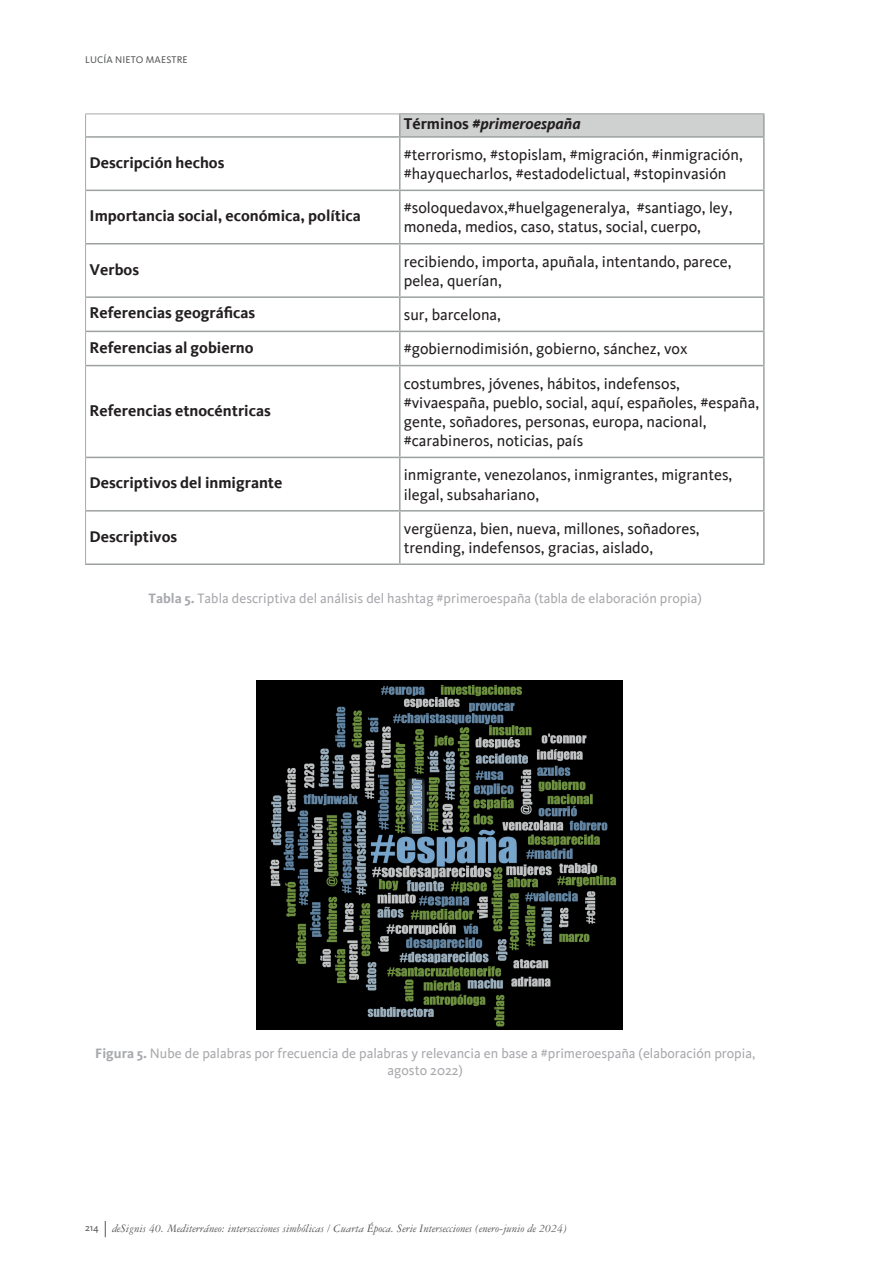
<style>
.page{position:relative;width:879px;height:1276px;background:#fff}
.page>*{position:absolute;margin:0;border:0;box-sizing:border-box;transform-origin:0 0}
.t1{font:16px/19.2px "Kievit";color:#231f20}
.t2{font:700 16px "Kievit";color:#231f20}
.t3{font:italic 700 16px "Kievit";color:#231f20}
.t4{font:14px/17px "Kievit";color:#a8a9ad;text-align:center}
.t5{font:italic 12px "Garamond 3 LT Std";color:#57585a}
.t6{font:10px "Kievit";letter-spacing:.015em;color:#57585a}
.s1{font-style:normal}
.s2{font-weight:700}
.s3{font-family:"Kievit";font-style:normal;font-size:10px}
</style>
<div class="page">
<svg style="left:105px;top:1221px;width:1px;height:16px"></svg>
<div style="left:400px;top:114px;width:364px;height:23px;background:#cfd1d0"></div>
<hr style="left:86px;top:136px;width:314px;height:2px;background:#9da1a2">
<hr style="left:400px;top:136px;width:364px;height:2px;background:#9da1a2">
<hr style="left:86px;top:190px;width:314px;height:1px;background:#9da1a2">
<hr style="left:400px;top:190px;width:364px;height:1px;background:#9da1a2">
<hr style="left:86px;top:243px;width:314px;height:1px;background:#9da1a2">
<hr style="left:400px;top:243px;width:364px;height:1px;background:#9da1a2">
<hr style="left:86px;top:296px;width:314px;height:2px;background:#9da1a2">
<hr style="left:400px;top:296px;width:364px;height:2px;background:#9da1a2">
<hr style="left:86px;top:331px;width:314px;height:1px;background:#9da1a2">
<hr style="left:400px;top:331px;width:364px;height:1px;background:#9da1a2">
<hr style="left:86px;top:365px;width:314px;height:1px;background:#9da1a2">
<hr style="left:400px;top:365px;width:364px;height:1px;background:#9da1a2">
<hr style="left:86px;top:457px;width:314px;height:1px;background:#9da1a2">
<hr style="left:400px;top:457px;width:364px;height:1px;background:#9da1a2">
<hr style="left:86px;top:510px;width:314px;height:1px;background:#9da1a2">
<hr style="left:400px;top:510px;width:364px;height:1px;background:#9da1a2">
<hr style="left:85px;top:563px;width:315px;height:2px;background:#9da1a2">
<hr style="left:400px;top:563px;width:364px;height:2px;background:#9da1a2">
<svg style="left:399px;top:114px;width:1px;height:22px"></svg>
<svg style="left:763px;top:114px;width:1px;height:22px"></svg>
<hr style="left:399px;top:138px;width:1px;height:52px;background:#9da1a2">
<hr style="left:763px;top:138px;width:1px;height:52px;background:#9da1a2">
<hr style="left:399px;top:191px;width:1px;height:52px;background:#9da1a2">
<hr style="left:763px;top:191px;width:1px;height:52px;background:#9da1a2">
<hr style="left:399px;top:244px;width:1px;height:52px;background:#9da1a2">
<hr style="left:763px;top:244px;width:1px;height:52px;background:#9da1a2">
<hr style="left:399px;top:298px;width:1px;height:33px;background:#9da1a2">
<hr style="left:763px;top:298px;width:1px;height:33px;background:#9da1a2">
<hr style="left:399px;top:332px;width:1px;height:33px;background:#9da1a2">
<hr style="left:763px;top:332px;width:1px;height:33px;background:#9da1a2">
<hr style="left:399px;top:366px;width:1px;height:91px;background:#9da1a2">
<hr style="left:763px;top:366px;width:1px;height:91px;background:#9da1a2">
<hr style="left:399px;top:458px;width:1px;height:52px;background:#9da1a2">
<hr style="left:763px;top:458px;width:1px;height:52px;background:#9da1a2">
<hr style="left:399px;top:511px;width:1px;height:52px;background:#9da1a2">
<hr style="left:763px;top:511px;width:1px;height:52px;background:#9da1a2">
<hr style="left:85px;top:113px;width:315px;height:1px;background:#a7aaaa">
<svg style="left:85px;top:114px;width:1px;height:23px"></svg>
<hr style="left:400px;top:113px;width:364px;height:1px;background:#a7aaaa">
<hr style="left:85px;top:137px;width:1px;height:53px;background:#a7aaaa">
<hr style="left:85px;top:190px;width:1px;height:54px;background:#a7aaaa">
<hr style="left:85px;top:244px;width:1px;height:53px;background:#a7aaaa">
<hr style="left:85px;top:297px;width:1px;height:34px;background:#a7aaaa">
<hr style="left:85px;top:331px;width:1px;height:34px;background:#a7aaaa">
<hr style="left:85px;top:365px;width:1px;height:92px;background:#a7aaaa">
<hr style="left:85px;top:457px;width:1px;height:54px;background:#a7aaaa">
<hr style="left:85px;top:511px;width:1px;height:52px;background:#a7aaaa">
<img style="left:256px;top:680px;width:366px;height:349px">
<p class="t6" style="left:85px;top:54px;width:104px">LUCÍA NIETO MAESTRE</p>
<p class="t3" style="left:404px;top:114px;width:178px"><span class="s1">Términos</span> #primeroespaña</p>
<p class="t2" style="left:90px;top:153px;width:136px">Descripción hechos</p>
<p class="t1" style="left:404px;top:145px;width:340px">#terrorismo, #stopislam, #migración, #inmigración, #hayquecharlos, #estadodelictual, #stopinvasión</p>
<p class="t2" style="left:90px;top:206px;width:273px">Importancia social, económica, política</p>
<p class="t1" style="left:404px;top:198px;width:330px">#soloquedavox,#huelgageneralya, #santiago, ley, moneda, medios, caso, status, social, cuerpo,</p>
<p class="t2" style="left:90px;top:260px;width:51px">Verbos</p>
<p class="t1" style="left:404px;top:252px;width:329px">recibiendo, importa, apuñala, intentando, parece, pelea, querían,</p>
<p class="t2" style="left:90px;top:304px;width:167px">Referencias geográficas</p>
<p class="t1" style="left:404px;top:305px;width:99px">sur, barcelona,</p>
<p class="t2" style="left:90px;top:338px;width:166px">Referencias al gobierno</p>
<p class="t1" style="left:404px;top:339px;width:285px">#gobiernodimisión, gobierno, sánchez, vox</p>
<p class="t2" style="left:90px;top:401px;width:183px">Referencias etnocéntricas</p>
<p class="t1" style="left:404px;top:374px;width:357px">costumbres, jóvenes, hábitos, indefensos, #vivaespaña, pueblo, social, aquí, españoles, #españa, gente, soñadores, personas, europa, nacional, #carabineros, noticias, país</p>
<p class="t2" style="left:90px;top:473px;width:194px">Descriptivos del inmigrante</p>
<p class="t1" style="left:404px;top:465px;width:330px">inmigrante, venezolanos, inmigrantes, migrantes, ilegal, subsahariano,</p>
<p class="t2" style="left:90px;top:527px;width:89px">Descriptivos</p>
<p class="t1" style="left:404px;top:519px;width:297px">vergüenza, bien, nueva, millones, soñadores, trending, indefensos, gracias, aislado,</p>
<p class="t4" style="left:149px;top:589px;width:555px"><span class="s2">Tabla 5.</span> Tabla descriptiva del análisis del hashtag #primeroespaña (tabla de elaboración propia)</p>
<p class="t4" style="left:95px;top:1044px;width:661px"><span class="s2">Figura 5.</span> Nube de palabras por frecuencia de palabras y relevancia en base a #primeroespaña (elaboración propia, agosto 2022)</p>
<p class="t5" style="left:85px;top:1222px;width:483px"><span class="s3">214</span> deSignis 40. Mediterráneo: intersecciones simbólicas / Cuarta Época. Serie Intersecciones (enero-junio de 2024)</p>
</div>
